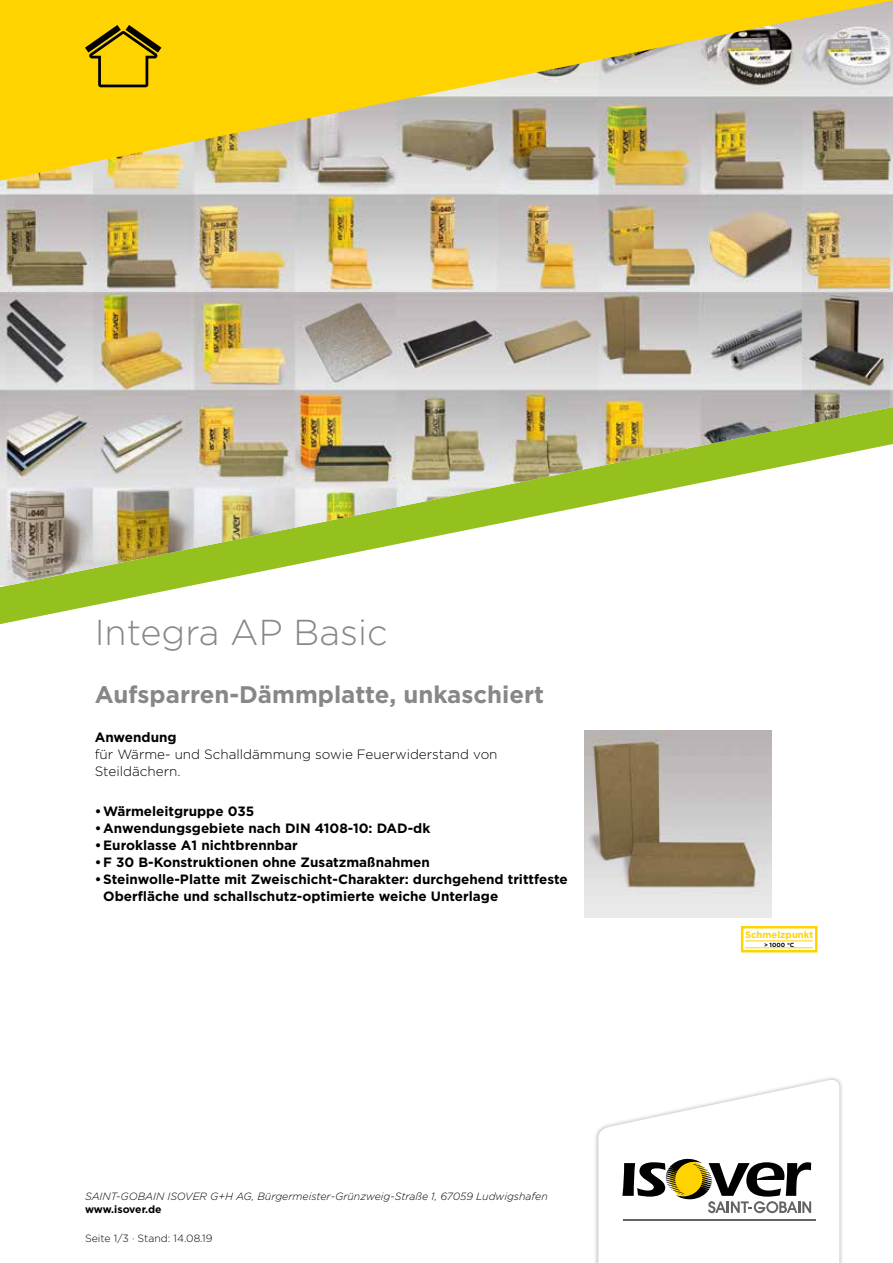
<style>
.page{position:relative;width:893px;height:1263px;background:#fff}
.page>*{position:absolute;margin:0;border:0;box-sizing:border-box;transform-origin:0 0}
.t1{font:300 36px "Gotham";color:#878787}
.t2{font:700 24px "Gotham";color:#878787}
.t3{font:700 13.5px/17px "Gotham";color:#000}
.t4{font:300 13.5px/17px "Gotham";color:#000}
.t5{font:italic 300 10.5px "Gotham";color:#000}
.t6{font:300 10.5px "Gotham";color:#000}
.t7{font:700 10.5px "Gotham";letter-spacing:-.005em;color:#000}
.t8{font:700 9.45px "Gotham";color:#ffd300}
.t9{font:700 6px "Gotham";color:#000}
</style>
<div class="page">
<svg style="left:0;top:587px;width:184px;height:37px"></svg>
<img style="left:0;top:181px;width:893px;height:404px">
<img style="left:585px;top:731px;width:186px;height:186px">
<img style="left:0;top:0;width:893px;height:181px">
<svg style="left:85px;top:25px;width:76px;height:62px;background:#c7a500"></svg>
<div style="left:741px;top:926px;width:76px;height:26px;border:3px solid #ffd300"></div>
<hr style="left:745px;top:947px;width:68px;height:1px;background:#ffd500">
<hr style="left:745px;top:941px;width:68px;height:1px;background:#ffd500">
<div style="left:594px;top:1075px;width:250px;height:188px;background:#000;opacity:.3"></div>
<svg style="left:598px;top:1078px;width:241px;height:185px"></svg>
<h1 class="t1" style="left:95px;top:609px;width:294px">Integra AP Basic</h1>
<h2 class="t2" style="left:95px;top:678px;width:451px">Aufsparren-Dämmplatte, unkaschiert</h2>
<p class="t3" style="left:95px;top:728px;width:83px">Anwendung</p>
<p class="t4" style="left:95px;top:745px;width:404px">für Wärme- und Schalldämmung sowie Feuerwiderstand von<br>Steildächern.</p>
<p class="t3" style="left:95px;top:802px;width:161px">•Wärmeleitgruppe 035</p>
<p class="t3" style="left:95px;top:819px;width:337px">•Anwendungsgebiete nach DIN 4108-10: DAD-dk</p>
<p class="t3" style="left:95px;top:836px;width:205px">•Euroklasse A1 nichtbrennbar</p>
<p class="t3" style="left:95px;top:853px;width:337px">•F 30 B-Konstruktionen ohne Zusatzmaßnahmen</p>
<p class="t3" style="left:103px;top:870px;width:466px;text-indent:-9px">•Steinwolle-Platte mit Zweischicht-Charakter: durchgehend trittfeste<br>Oberfläche und schallschutz-optimierte weiche Unterlage</p>
<p class="t5" style="left:85px;top:1189px;width:464px">SAINT-GOBAIN ISOVER G+H AG, Bürgermeister-Grünzweig-Straße 1, 67059 Ludwigshafen</p>
<p class="t7" style="left:85px;top:1202px;width:78px">www.isover.de</p>
<p class="t6" style="left:85px;top:1231px;width:129px">Seite 1/3 · Stand: 14.08.19</p>
<p class="t8" style="left:745px;top:928px;width:70px">Schmelzpunkt</p>
<p class="t9" style="left:764px;top:940px;width:32px">&gt; 1000 °C</p>
</div>
